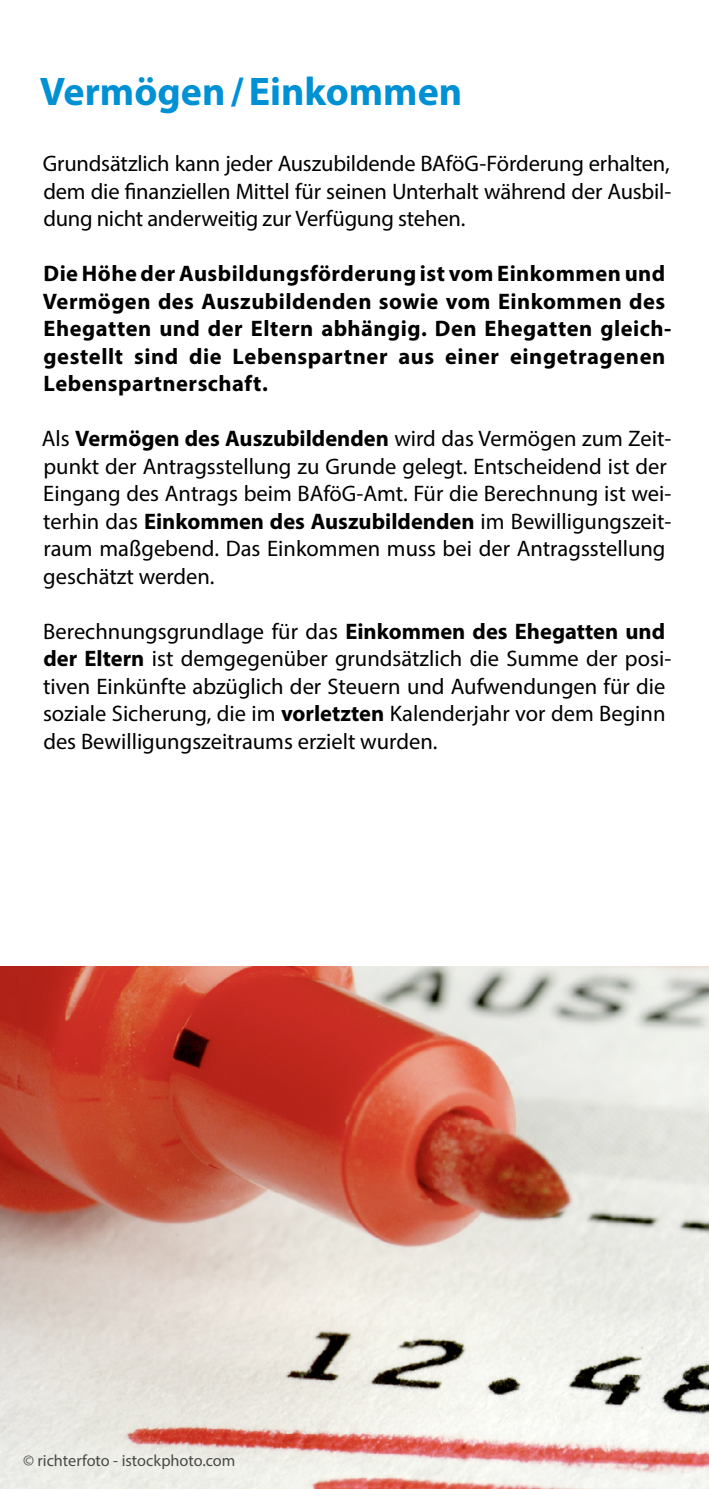
<style>
.page{position:relative;width:709px;height:1489px;background:#fff}
.page>*{position:absolute;margin:0;border:0;box-sizing:border-box;transform-origin:0 0}
.H1_Liste{font:700 40px "Myriad Pro";color:#0090d4}
.Fließtext{font:22.5px/27.5px "Myriad Pro";color:#000}
.Fließtext-2{font:700 22.5px/27.5px "Myriad Pro";letter-spacing:.02em;color:#000}
.t1{font:16.25px "Myriad Pro";color:#000}
.s1{font-weight:700}
</style>
<div class="page">
<img style="left:0;top:966px;width:709px;height:522px">
<p class="H1_Liste" style="left:40px;top:65px;width:424px">Vermögen/Einkommen</p>
<p class="Fließtext" style="left:43px;top:149px;width:630px;text-align:justify">Grundsätzlich kann jeder Auszubildende BAföG-Förderung erhalten, dem die finanziellen Mittel für seinen Unterhalt während der Ausbil&shy;dung nicht anderweitig zur Verfügung stehen.</p>
<p class="Fließtext-2" style="left:43px;top:259px;width:630px">Die Höhe der Ausbildungsförderung ist vom Einkommen und Vermögen des Auszubildenden sowie vom Einkommen des Ehegatten und der Eltern abhängig. Den Ehegatten gleich&shy;gestellt sind die Lebenspartner aus einer eingetragenen Lebenspartnerschaft.</p>
<p class="Fließtext" style="left:42px;top:424px;width:631px">Als <span class="s1">Vermögen des Auszubildenden</span> wird das Vermögen zum Zeit&shy;punkt der Antragsstellung zu Grunde gelegt. Entscheidend ist der Eingang des Antrags beim BAföG-Amt. Für die Berechnung ist wei&shy;terhin das <span class="s1">Einkommen des Auszubildenden</span> im Bewilligungszeit&shy;raum maßgebend. Das Einkommen muss bei der Antragsstellung geschätzt werden.</p>
<p class="Fließtext" style="left:43px;top:617px;width:629px">Berechnungsgrundlage für das <span class="s1">Einkommen des Ehegatten und der Eltern</span> ist demgegenüber grundsätzlich die Summe der posi&shy;tiven Einkünfte abzüglich der Steuern und Aufwendungen für die soziale Sicherung, die im <span class="s1">vorletzten</span> Kalenderjahr vor dem Beginn des Bewilligungszeitraums erzielt wurden.</p>
<p class="t1" style="left:23px;top:1450px;width:214px">© richterfoto - istockphoto.com</p>
</div>
